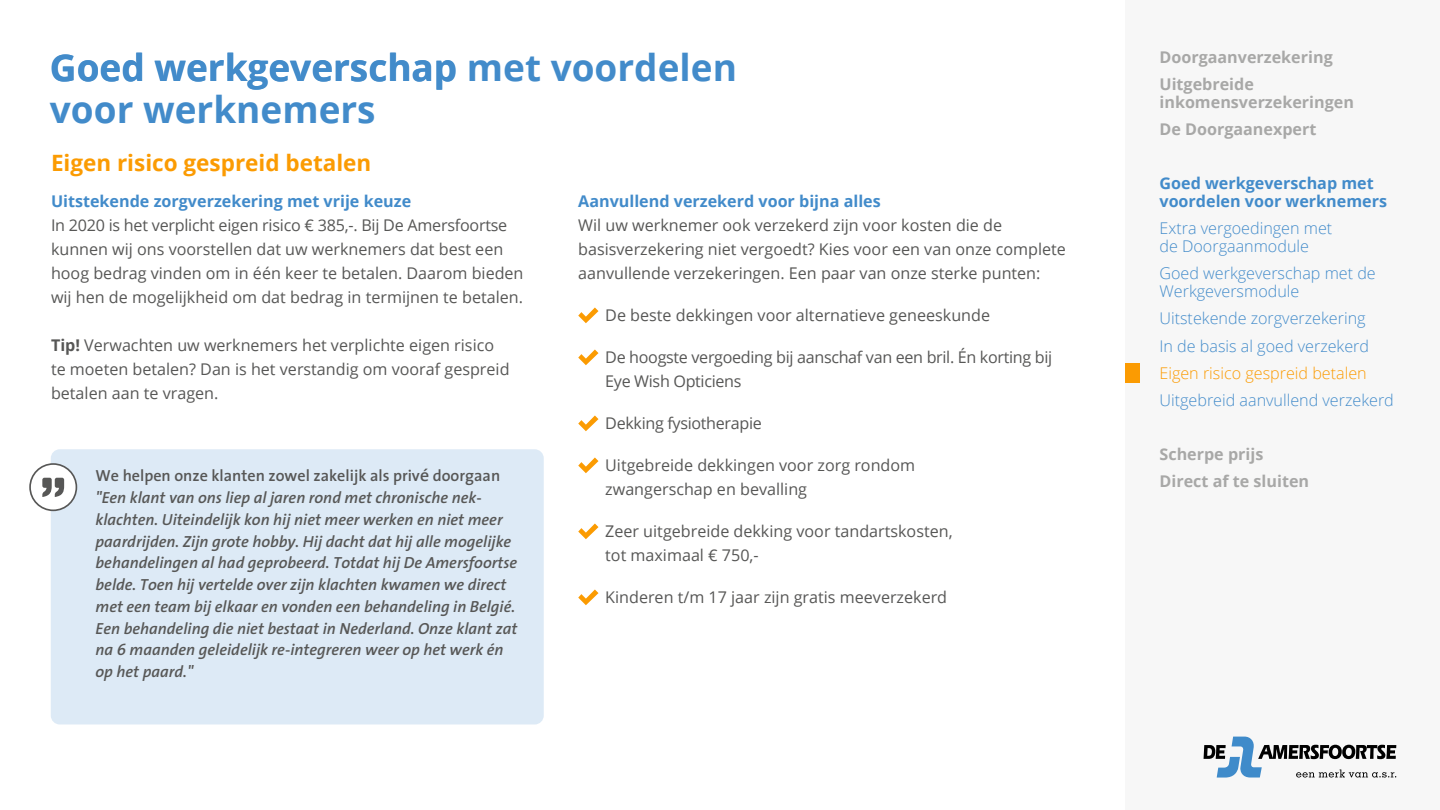
<style>
.page{position:relative;width:1440px;height:810px;background:#fff}
.page>*{position:absolute;margin:0;border:0;box-sizing:border-box;transform-origin:0 0}
.t1{font:700 36.97px/42px "Open Sans";color:#428bca}
.t2{font:700 22.5px "Open Sans";color:#fb9b02}
.t3{font:16.12px/24px "Open Sans";color:#575756}
.t4{font:italic 600 16.12px/21.8px "The Sans";color:#575756}
.t5{font:300 16.12px/18px "Open Sans";color:#428bca}
.t6{font:700 16.12px/18px "Open Sans";color:#428bca}
.t7{font:700 16.12px/27px "Open Sans";color:#a8a8a7}
.t8{font:16.12px/24px "Open Sans";letter-spacing:-.02em;color:#575756}
.t9{font:300 16.12px "Open Sans";color:#fb9b02}
.s1{font-weight:700}
.s2{font-style:normal}
.s3{font-family:"Open Sans";font-style:normal}
</style>
<div class="page">
<div style="left:1125px;top:0;width:315px;height:810px;background:#f7f7f7"></div>
<svg style="left:1204px;top:737px;width:192px;height:41px"></svg>
<div style="left:51px;top:449px;width:493px;height:275px;background:#ddeaf6;border-radius:9px"></div>
<div style="left:30px;top:464px;width:46px;height:46px;background:#fff;border-radius:50%"></div>
<div style="left:29px;top:463px;width:48px;height:48px;border:2px solid #575756;border-radius:50%"></div>
<svg style="left:42px;top:478px;width:22px;height:19px"></svg>
<svg style="left:578px;top:308px;width:20px;height:15px"></svg>
<svg style="left:578px;top:350px;width:20px;height:15px"></svg>
<svg style="left:578px;top:416px;width:20px;height:15px"></svg>
<svg style="left:578px;top:458px;width:20px;height:15px"></svg>
<svg style="left:578px;top:524px;width:20px;height:15px"></svg>
<svg style="left:578px;top:590px;width:20px;height:15px"></svg>
<div style="left:1125px;top:363px;width:15px;height:19px;background:#fb9b02"></div>
<h1 class="t1" style="left:50px;top:46px;width:689px">Goed werkgeverschap met voordelen voor werknemers</h1>
<h2 class="t2" style="left:51px;top:147px;width:322px">Eigen risico gespreid betalen</h2>
<p class="t6" style="left:51px;top:192px;width:362px">Uitstekende zorgverzekering met vrije keuze</p>
<p class="t3" style="left:51px;top:213px;width:474px">In 2020 is het verplicht eigen risico € 385,-. Bij De Amersfoortse kunnen wij ons voorstellen dat uw werknemers dat best een hoog bedrag vinden om in één keer te betalen. Daarom bieden wij hen de mogelijkheid om dat bedrag in termijnen te betalen.</p>
<p class="t3" style="left:51px;top:333px;width:460px"><span class="s1">Tip!</span> Verwachten uw werknemers het verplichte eigen risico te moeten betalen? Dan is het verstandig om vooraf gespreid betalen aan te vragen.</p>
<p class="t6" style="left:578px;top:192px;width:304px">Aanvullend verzekerd voor bijna alles</p>
<p class="t3" style="left:578px;top:213px;width:489px">Wil uw werknemer ook verzekerd zijn voor kosten die de basisverzekering niet vergoedt? Kies voor een van onze complete aanvullende verzekeringen. Een paar van onze sterke punten:</p>
<p class="t3" style="left:605px;top:303px;width:386px">De beste dekkingen voor alternatieve geneeskunde</p>
<p class="t8" style="left:605px;top:345px;width:449px">De hoogste vergoeding bij aanschaf van een bril. Én korting bij<br>Eye Wish Opticiens</p>
<p class="t8" style="left:605px;top:411px;width:158px">Dekking fysiotherapie</p>
<p class="t3" style="left:605px;top:453px;width:311px">Uitgebreide dekkingen voor zorg rondom zwangerschap en bevalling</p>
<p class="t3" style="left:605px;top:519px;width:349px">Zeer uitgebreide dekking voor tandartskosten, tot maximaal € 750,-</p>
<p class="t3" style="left:605px;top:585px;width:343px">Kinderen t/m 17 jaar zijn gratis meeverzekerd</p>
<p class="t4" style="left:96px;top:465px;width:423px"><span class="s2">We helpen onze klanten zowel zakelijk als priv</span><span class="s3">é</span> <span class="s2">doorgaan </span>"Een klant van ons liep al jaren rond met chronische nek&shy;klachten. Uiteindelijk kon hij niet meer werken en niet meer paardrijden. Zijn grote hobby. Hij dacht dat hij alle mogelijke behandelingen al had geprobeerd. Totdat hij De Amersfoortse belde. Toen hij vertelde over zijn klachten kwamen we direct met een team bij elkaar en vonden een behandeling in BelgiŽ.<br>Een behandeling die niet bestaat in Nederland. Onze klant zat na 6 maanden geleidelijk re-integreren weer op het werk Žn op het paard."</p>
<p class="t7" style="left:1160px;top:44px;width:175px">Doorgaanverzekering<br>Uitgebreide</p>
<p class="t7" style="left:1160px;top:89px;width:196px">inkomensverzekeringen<br>De Doorgaanexpert</p>
<p class="t6" style="left:1160px;top:174px;width:229px">Goed werkgeverschap met voordelen voor werknemers</p>
<p class="t5" style="left:1160px;top:219px;width:174px">Extra vergoedingen met de Doorgaanmodule</p>
<p class="t5" style="left:1160px;top:264px;width:218px">Goed werkgeverschap met de<br>Werkgeversmodule</p>
<p class="t5" style="left:1160px;top:305px;width:211px;line-height:27px">Uitstekende zorgverzekering<br>In de basis al goed verzekerd</p>
<p class="t9" style="left:1160px;top:362px;width:209px">Eigen risico gespreid betalen</p>
<p class="t5" style="left:1160px;top:390px;width:236px">Uitgebreid aanvullend verzekerd</p>
<p class="t7" style="left:1160px;top:440px;width:151px">Scherpe prijs<br>Direct af te sluiten</p>
</div>
